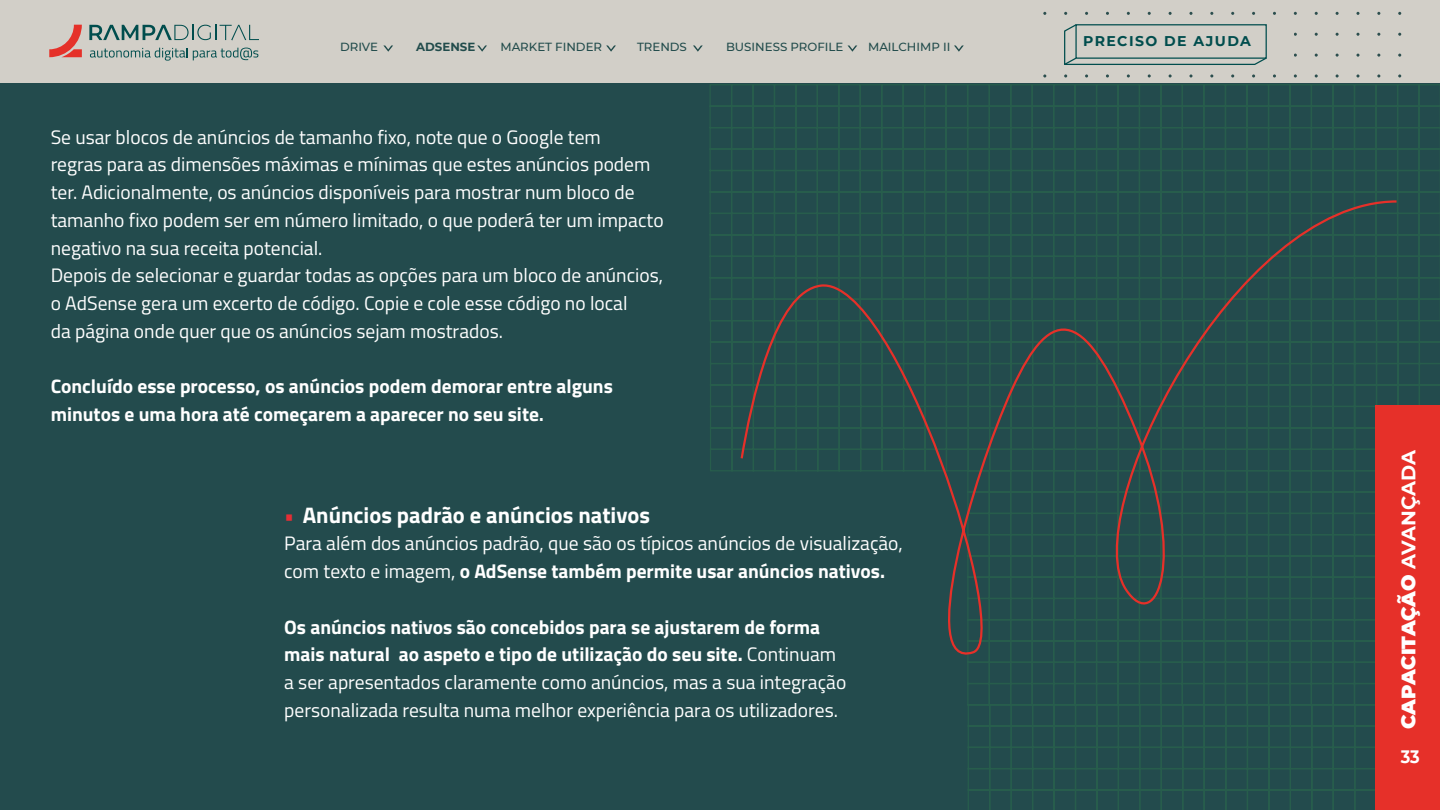
<style>
.page{position:relative;width:1440px;height:810px;background:#fff}
.page>*{position:absolute;margin:0;border:0;box-sizing:border-box;transform-origin:0 0}
.t1{font:700 22.5px "Titillium Web";color:#fff}
.t2{font:19.5px/27.8px "Titillium Web";color:#fff}
.t3{font:700 19.5px/27.8px "Titillium Web";color:#fff}
.t4{font:900 19.5px "Montserrat";letter-spacing:-.01em;color:#fff}
.t5{font:700 18px "Montserrat";color:#fff;scale:.9 1}
.t6{font:700 14.1px "Montserrat";letter-spacing:.1em;color:#004d4d}
.t7{font:500 11.77px "Montserrat";color:#224c4c}
.t8{font:700 11.77px "Montserrat";color:#224c4c}
.s1{font-size:18px}
.s2{color:#e52e35}
.s3{font-weight:700}
</style>
<div class="page">
<div style="left:0;top:81px;width:1440px;height:729px;background:#234b4d"></div>
<svg style="left:709px;top:84px;width:129px;height:388px"></svg>
<svg style="left:838px;top:84px;width:129px;height:115px"></svg>
<svg style="left:967px;top:84px;width:300px;height:726px"></svg>
<svg style="left:988px;top:673px;width:150px;height:137px"></svg>
<svg style="left:1138px;top:673px;width:129px;height:137px"></svg>
<svg style="left:1267px;top:84px;width:173px;height:726px"></svg>
<svg style="left:1353px;top:319px;width:87px;height:491px"></svg>
<div style="left:0;top:0;width:1440px;height:83px;background:#d2cfc8"></div>
<svg style="left:1043px;top:11px;width:358px;height:67px"></svg>
<svg style="left:49px;top:25px;width:33px;height:32px"></svg>
<svg style="left:89px;top:25px;width:170px;height:16px"></svg>
<svg style="left:90px;top:48px;width:168px;height:13px"></svg>
<svg style="left:383px;top:45px;width:10px;height:7px"></svg>
<svg style="left:477px;top:45px;width:10px;height:7px"></svg>
<svg style="left:606px;top:45px;width:10px;height:7px"></svg>
<svg style="left:693px;top:45px;width:10px;height:7px"></svg>
<svg style="left:848px;top:45px;width:9px;height:7px"></svg>
<svg style="left:954px;top:45px;width:10px;height:7px"></svg>
<div style="left:1376px;top:405px;width:64px;height:405px;background:#e63029"></div>
<svg style="left:739px;top:199px;width:660px;height:474px"></svg>
<p class="t7" style="left:340px;top:39px;width:39px">DRIVE</p>
<p class="t8" style="left:416px;top:39px;width:61px">ADSENSE</p>
<p class="t7" style="left:500px;top:39px;width:103px">MARKET FINDER</p>
<p class="t7" style="left:637px;top:39px;width:51px">TRENDS</p>
<p class="t7" style="left:726px;top:39px;width:119px">BUSINESS PROFILE</p>
<p class="t7" style="left:868px;top:39px;width:84px">MAILCHIMP II</p>
<p class="t2" style="left:51px;top:122px;width:614px">Se usar blocos de anúncios de tamanho fixo, note que o Google tem<br>regras para as dimensões máximas e mínimas que estes anúncios podem ter. Adicionalmente, os anúncios disponíveis para mostrar num bloco de tamanho fixo podem ser em número limitado, o que poderá ter um impacto negativo na sua receita potencial.<br>Depois de selecionar e guardar todas as opções para um bloco de anúncios, o AdSense gera um excerto de código. Copie e cole esse código no local<br>da página onde quer que os anúncios sejam mostrados.</p>
<p class="t3" style="left:51px;top:372px;width:564px">Concluído esse processo, os anúncios podem demorar entre alguns minutos e uma hora até começarem a aparecer no seu site<span class="s1">.</span></p>
<p class="t1" style="left:284px;top:498px;width:367px"><span class="s2">•</span> Anúncios padrão e anúncios nativos</p>
<p class="t2" style="left:284px;top:529px;width:620px">Para além dos anúncios padrão, que são os típicos anúncios de visualização, com texto e imagem, <span class="s3">o AdSense também permite usar anúncios nativos.</span></p>
<p class="t2" style="left:284px;top:612px;width:564px"><span class="s3">Os anúncios nativos são concebidos para se ajustarem de forma mais natural ao aspeto e tipo de utilização do seu site.</span> Continuam a ser apresentados claramente como anúncios, mas a sua integração personalizada resulta numa melhor experiência para os utilizadores.</p>
<p class="t6" style="left:1083px;top:31px;width:169px">PRECISO DE AJUDA</p>
<p class="t4" style="left:1394px;top:729px;width:280px;rotate:-90deg">CAPACITAÇÃO <span class="s3">AVANÇADA</span></p>
<p class="t5" style="left:1401px;top:744px;width:23px">33</p>
</div>
